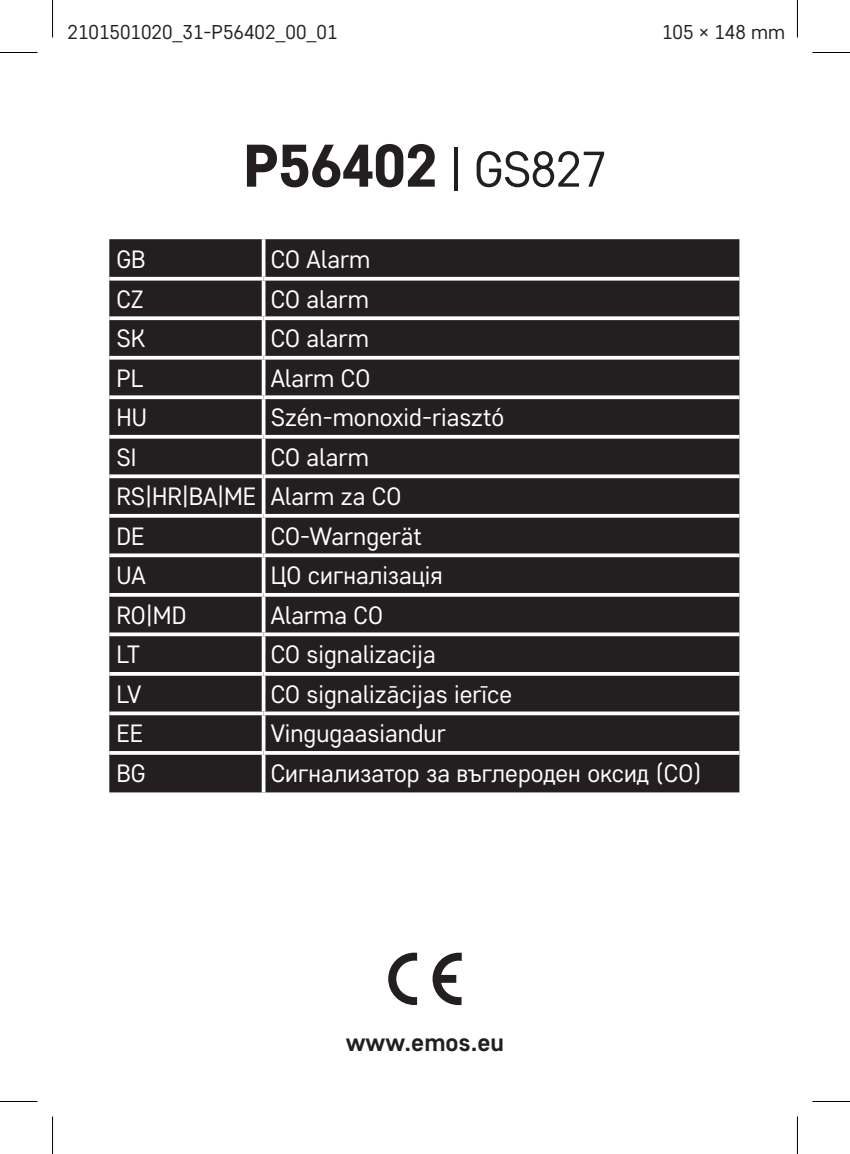
<style>
.page{position:relative;width:850px;height:1154px;background:#fff}
.page>*{position:absolute;margin:0;border:0;box-sizing:border-box;transform-origin:0 0}
.t1{font:800 60px "Core Sans D65";letter-spacing:-.02em;color:#231f20}
.t2{font:25px/39.5px "Core Sans D35";color:#fff}
.t3{font:700 25px "Core Sans D55";color:#231f20}
.t4{font:20px "Core Sans D35";color:#231f20}
.s1{font-family:"Core Sans D35";font-weight:400;font-size:50px}
</style>
<div class="page">
<div style="left:109px;top:239px;width:630px;height:553px;background:#231f20"></div>
<svg style="left:261px;top:239px;width:4px;height:38px"></svg>
<svg style="left:109px;top:277px;width:154px;height:4px"></svg>
<svg style="left:263px;top:277px;width:476px;height:4px"></svg>
<svg style="left:261px;top:281px;width:4px;height:35px"></svg>
<svg style="left:109px;top:316px;width:154px;height:4px"></svg>
<svg style="left:263px;top:316px;width:476px;height:4px"></svg>
<svg style="left:261px;top:320px;width:4px;height:36px"></svg>
<svg style="left:109px;top:356px;width:154px;height:4px"></svg>
<svg style="left:263px;top:356px;width:476px;height:4px"></svg>
<svg style="left:261px;top:360px;width:4px;height:35px"></svg>
<svg style="left:109px;top:395px;width:154px;height:4px"></svg>
<svg style="left:263px;top:395px;width:476px;height:4px"></svg>
<svg style="left:261px;top:399px;width:4px;height:36px"></svg>
<svg style="left:109px;top:435px;width:154px;height:4px"></svg>
<svg style="left:263px;top:435px;width:476px;height:4px"></svg>
<svg style="left:261px;top:439px;width:4px;height:35px"></svg>
<svg style="left:109px;top:474px;width:154px;height:4px"></svg>
<svg style="left:263px;top:474px;width:476px;height:4px"></svg>
<svg style="left:261px;top:478px;width:4px;height:36px"></svg>
<svg style="left:109px;top:514px;width:154px;height:4px"></svg>
<svg style="left:263px;top:514px;width:476px;height:4px"></svg>
<svg style="left:261px;top:518px;width:4px;height:35px"></svg>
<svg style="left:109px;top:553px;width:154px;height:4px"></svg>
<svg style="left:263px;top:553px;width:476px;height:4px"></svg>
<svg style="left:261px;top:557px;width:4px;height:36px"></svg>
<svg style="left:109px;top:593px;width:154px;height:4px"></svg>
<svg style="left:263px;top:593px;width:476px;height:4px"></svg>
<svg style="left:261px;top:597px;width:4px;height:35px"></svg>
<svg style="left:109px;top:632px;width:154px;height:4px"></svg>
<svg style="left:263px;top:632px;width:476px;height:4px"></svg>
<svg style="left:261px;top:636px;width:4px;height:36px"></svg>
<svg style="left:109px;top:672px;width:154px;height:4px"></svg>
<svg style="left:263px;top:672px;width:476px;height:4px"></svg>
<svg style="left:261px;top:676px;width:4px;height:35px"></svg>
<svg style="left:109px;top:711px;width:154px;height:4px"></svg>
<svg style="left:263px;top:711px;width:476px;height:4px"></svg>
<svg style="left:261px;top:715px;width:4px;height:36px"></svg>
<svg style="left:109px;top:751px;width:154px;height:4px"></svg>
<svg style="left:263px;top:751px;width:476px;height:4px"></svg>
<svg style="left:261px;top:755px;width:4px;height:37px"></svg>
<svg style="left:388px;top:953px;width:73px;height:52px"></svg>
<hr style="left:0;top:52px;width:38px;height:1px;background:#000">
<hr style="left:812px;top:52px;width:37px;height:1px;background:#000">
<hr style="left:0;top:1101px;width:38px;height:1px;background:#000">
<hr style="left:812px;top:1101px;width:37px;height:1px;background:#000">
<hr style="left:52px;top:0;width:1px;height:38px;background:#000">
<hr style="left:52px;top:1116px;width:1px;height:38px;background:#000">
<hr style="left:796px;top:0;width:1px;height:38px;background:#000">
<hr style="left:796px;top:1116px;width:1px;height:38px;background:#000">
<p class="t4" style="left:68px;top:19px;width:271px">2101501020_31-P56402_00_01</p>
<p class="t4" style="left:661px;top:19px;width:124px">105 × 148 mm</p>
<h1 class="t1" style="left:243px;top:126px;width:365px">P56402 <span class="s1">| GS827</span></h1>
<p class="t2" style="left:116px;top:239px;width:31px">GB</p>
<p class="t2" style="left:270px;top:239px;width:101px">CO Alarm</p>
<p class="t2" style="left:116px;top:278px;width:29px">CZ</p>
<p class="t2" style="left:270px;top:278px;width:100px">CO alarm</p>
<p class="t2" style="left:116px;top:318px;width:30px">SK</p>
<p class="t2" style="left:270px;top:318px;width:100px">CO alarm</p>
<p class="t2" style="left:116px;top:357px;width:29px">PL</p>
<p class="t2" style="left:270px;top:357px;width:101px">Alarm CO</p>
<p class="t2" style="left:116px;top:397px;width:32px">HU</p>
<p class="t2" style="left:270px;top:397px;width:235px">Szén-monoxid-riasztó</p>
<p class="t2" style="left:116px;top:436px;width:21px">SI</p>
<p class="t2" style="left:116px;top:436px;width:286px;text-indent:154px">CO alarm<br>RS|HR|BA|ME Alarm za CO<br>DE</p>
<p class="t2" style="left:270px;top:515px;width:153px">CO-Warngerät</p>
<p class="t2" style="left:116px;top:555px;width:31px">UA</p>
<p class="t2" style="left:270px;top:555px;width:173px">ЦО сигналізація</p>
<p class="t2" style="left:116px;top:594px;width:72px">RO|MD</p>
<p class="t2" style="left:270px;top:594px;width:114px">Alarma CO</p>
<p class="t2" style="left:116px;top:634px;width:25px">LT</p>
<p class="t2" style="left:270px;top:634px;width:166px">CO signalizacija</p>
<p class="t2" style="left:116px;top:673px;width:26px">LV</p>
<p class="t2" style="left:270px;top:673px;width:243px">CO signalizācijas ierīce</p>
<p class="t2" style="left:116px;top:713px;width:28px">EE</p>
<p class="t2" style="left:270px;top:713px;width:177px">Vingugaasiandur</p>
<p class="t2" style="left:116px;top:752px;width:31px">BG</p>
<p class="t2" style="left:270px;top:752px;width:432px">Сигнализатор за въглероден оксид (CO)</p>
<p class="t3" style="left:345px;top:1026px;width:160px">www.emos.eu</p>
</div>
